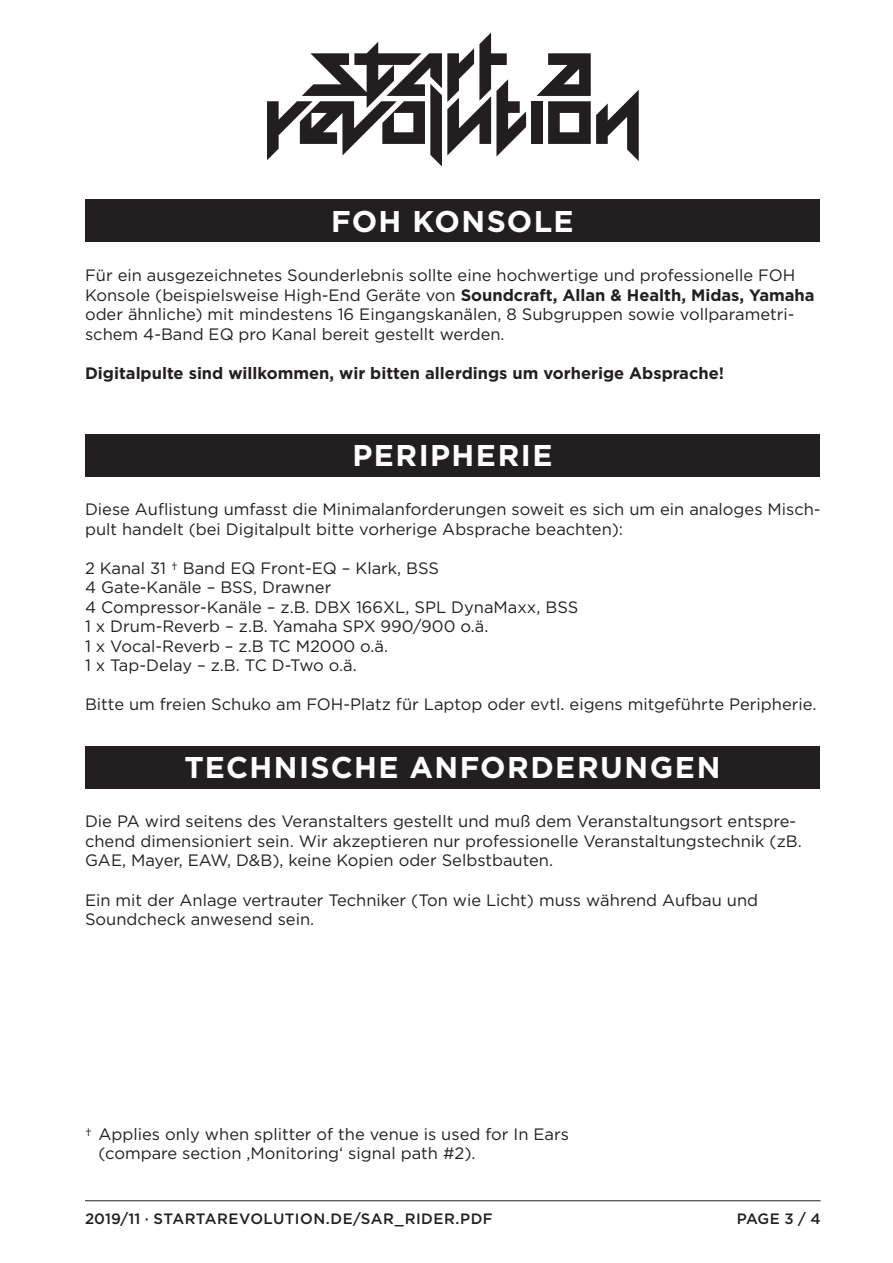
<style>
.page{position:relative;width:893px;height:1263px;background:#fff}
.page>*{position:absolute;margin:0;border:0;box-sizing:border-box;transform-origin:0 0}
.Titelkasten{font:700 30px "Gotham Pro";letter-spacing:.045em;color:#fff}
.Fließtext{font:16.5px/19.5px "Gotham Pro";color:#231f20}
.Fließtext-2{font:700 16.5px "Gotham Pro";color:#231f20}
.Fließtext-3{font:16.5px "Gotham Pro";letter-spacing:-.02em;color:#231f20}
.t1{font:500 15px "Gotham Pro";letter-spacing:.03em;color:#231f20}
.s1{font-weight:700}
</style>
<div class="page">
<div style="left:531px;top:101px;width:12px;height:43px;background:#231f20"></div>
<svg style="left:536px;top:53px;width:103px;height:108px"></svg>
<svg style="left:267px;top:33px;width:259px;height:133px"></svg>
<div style="left:85px;top:200px;width:735px;height:42px;background:#231f20"></div>
<div style="left:85px;top:434px;width:735px;height:42px;background:#231f20"></div>
<div style="left:85px;top:746px;width:735px;height:42px;background:#231f20"></div>
<hr style="left:85px;top:1200px;width:736px;height:1px;background:#231f20">
<p class="Titelkasten" style="left:331px;top:204px;width:244px">FOH KONSOLE</p>
<p class="Fließtext" style="left:85px;top:266px;width:731px">Für ein ausgezeichnetes Sounderlebnis sollte eine hochwertige und professionelle FOH Konsole (beispielsweise High-End Geräte von <span class="s1">Soundcraft, Allan &amp; Health, Midas, Yamaha </span>oder ähnliche) mit mindestens 16 Eingangskanälen, 8 Subgruppen sowie vollparametri&shy;schem 4-Band EQ pro Kanal bereit gestellt werden.</p>
<p class="Fließtext-2" style="left:85px;top:364px;width:641px">Digitalpulte sind willkommen, wir bitten allerdings um vorherige Absprache!</p>
<p class="Titelkasten" style="left:352px;top:438px;width:202px">PERIPHERIE</p>
<p class="Fließtext" style="left:85px;top:500px;width:737px">Diese Auflistung umfasst die Minimalanforderungen soweit es sich um ein analoges Misch&shy;pult handelt (bei Digitalpult bitte vorherige Absprache beachten):</p>
<p class="Fließtext" style="left:85px;top:558px;width:356px">2 Kanal 31 † Band EQ Front-EQ – Klark, BSS</p>
<p class="Fließtext" style="left:85px;top:578px;width:248px">4 Gate-Kanäle – BSS, Drawner</p>
<p class="Fließtext" style="left:85px;top:597px;width:495px">4 Compressor-Kanäle – z.B. DBX 166XL, SPL DynaMaxx, BSS</p>
<p class="Fließtext" style="left:85px;top:617px;width:405px">1 x Drum-Reverb – z.B. Yamaha SPX 990/900 o.ä.</p>
<p class="Fließtext" style="left:85px;top:636px;width:305px">1 x Vocal-Reverb – z.B TC M2000 o.ä.</p>
<p class="Fließtext-3" style="left:85px;top:656px;width:273px">1 x Tap-Delay – z.B. TC D-Two o.ä.</p>
<p class="Fließtext" style="left:85px;top:695px;width:733px">Bitte um freien Schuko am FOH-Platz für Laptop oder evtl. eigens mitgeführte Peripherie.</p>
<p class="Titelkasten" style="left:184px;top:750px;width:537px">TECHNISCHE ANFORDERUNGEN</p>
<p class="Fließtext" style="left:85px;top:812px;width:718px">Die PA wird seitens des Veranstalters gestellt und muß dem Veranstaltungsort entspre&shy;chend dimensioniert sein. Wir akzeptieren nur professionelle Veranstaltungstechnik (zB.<br>GAE, Mayer, EAW, D&amp;B), keine Kopien oder Selbstbauten.</p>
<p class="Fließtext" style="left:85px;top:890px;width:675px">Ein mit der Anlage vertrauter Techniker (Ton wie Licht) muss während Aufbau und<br>Soundcheck anwesend sein.</p>
<p class="Fließtext" style="left:99px;top:1124px;width:472px;text-indent:-13px">† Applies only when splitter of the venue is used for In Ears (compare section ‚Monitoring‘ signal path #2).</p>
<p class="t1" style="left:85px;top:1210px;width:409px">2019/11 · STARTAREVOLUTION.DE/SAR_RIDER.PDF</p>
<p class="t1" style="left:737px;top:1210px;width:85px">PAGE 3 / 4</p>
</div>
